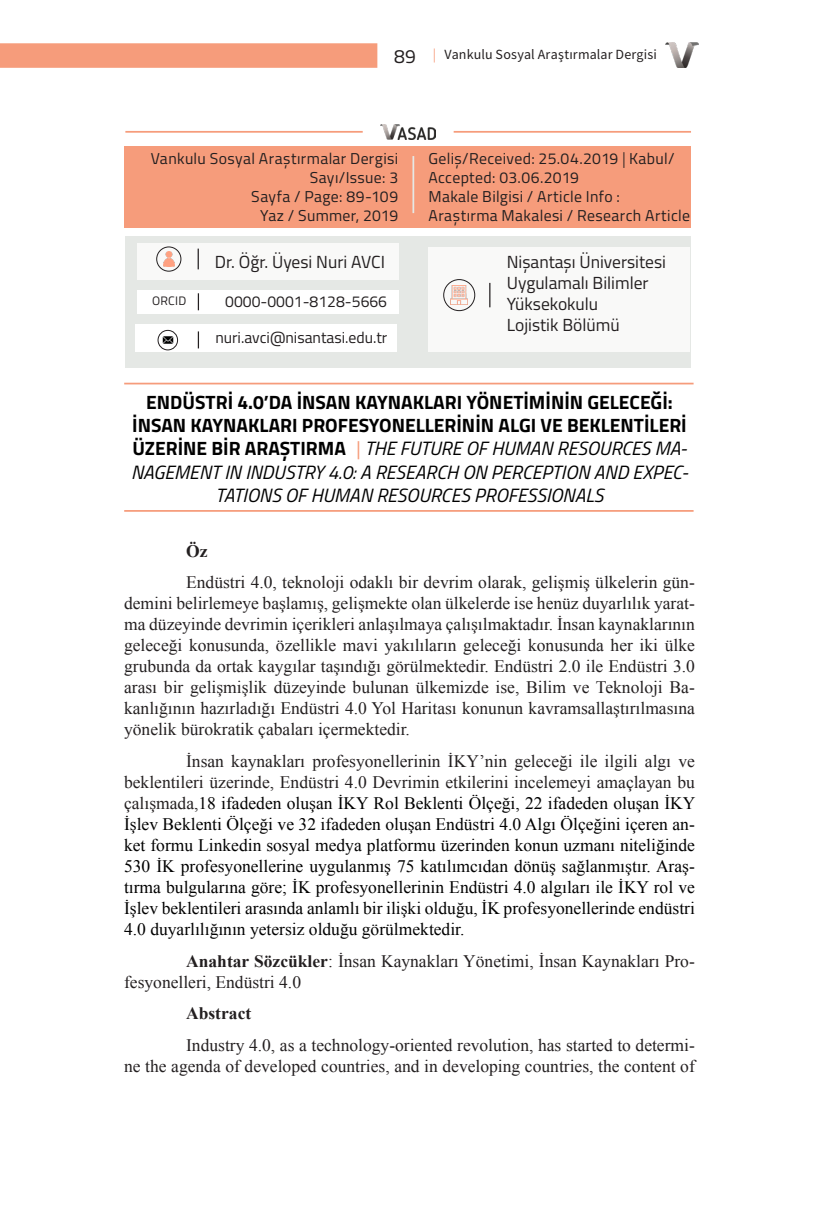
<style>
.page{position:relative;width:819px;height:1216px;background:#fff}
.page>*{position:absolute;margin:0;border:0;box-sizing:border-box;transform-origin:0 0}
.t1{font:700 19.25px/23.1px "Titillium Web";color:#000;text-align:center}
.t2{font:17.5px/21px "Times New Roman";color:#231f20;text-align:justify}
.t3{font:17.5px/21px "Times New Roman";color:#000;text-align:justify}
.t4{font:17.5px/21px "Titillium Web";color:#231f20}
.t5{font:700 17.5px "Times New Roman";color:#231f20}
.t6{font:15.75px/18.9px "Titillium Web";letter-spacing:.02em;color:#231f20;text-align:right}
.t7{font:15.75px "Titillium Web";color:#231f20}
.t8{font:14px "Source Sans Pro";letter-spacing:.01em;color:#231f20}
.t9{font:12.25px "Titillium Web";letter-spacing:.02em;color:#231f20}
.s1{font-family:"Titillium Web";font-size:19.25px}
.s2{color:#f69c7b}
.s3{font-family:"Source Sans Pro"}
.s4{font-weight:400;font-style:italic;color:#f69c7b}
.s5{font-weight:400;font-style:italic}
.s6{color:#231f20}
.s7{font-weight:700}
</style>
<div class="page">
<div style="left:0;top:43px;width:377px;height:25px;background:#f69c7b"></div>
<img style="left:665px;top:43px;width:33px;height:25px">
<hr style="left:124px;top:510px;width:569px;height:2px;background:#f69c7b">
<hr style="left:124px;top:383px;width:569px;height:1px;background:#f69c7b">
<div style="left:125px;top:236px;width:566px;height:132px;background:#e5e8e5"></div>
<hr style="left:453px;top:131px;width:238px;height:2px;background:#f69c7b">
<hr style="left:125px;top:131px;width:238px;height:2px;background:#f69c7b">
<div style="left:124px;top:146px;width:567px;height:81px;background:#f69c7b"></div>
<div style="left:137px;top:243px;width:261px;height:36px;background:#f9f9f8"></div>
<div style="left:428px;top:247px;width:261px;height:104px;background:#f9f9f8"></div>
<div style="left:137px;top:290px;width:261px;height:23px;background:#fff"></div>
<div style="left:136px;top:324px;width:261px;height:28px;background:#fff"></div>
<hr style="left:197px;top:248px;width:2px;height:21px;background:#231f20">
<svg style="left:489px;top:283px;width:1px;height:24px"></svg>
<svg style="left:198px;top:293px;width:1px;height:17px"></svg>
<svg style="left:198px;top:331px;width:1px;height:17px"></svg>
<img style="left:380px;top:124px;width:56px;height:16px">
<img style="left:163px;top:251px;width:11px;height:15px">
<div style="left:156px;top:247px;width:25px;height:24px;border:1px solid #231f20;border-radius:50%"></div>
<div style="left:443px;top:279px;width:32px;height:32px;border:1px solid #231f20;border-radius:50%"></div>
<div style="left:158px;top:330px;width:20px;height:20px;border:1px solid #231f20;border-radius:50%"></div>
<img style="left:451px;top:286px;width:16px;height:18px">
<hr style="left:412px;top:156px;width:2px;height:57px;background:#e5e8e5">
<svg style="left:162px;top:336px;width:11px;height:8px"></svg>
<p class="t8" style="left:394px;top:45px;width:264px"><span class="s1">89</span> <span class="s2">|</span> Vankulu Sosyal Araştırmalar Dergisi</p>
<p class="t6" style="left:151px;top:148px;width:249px">Vankulu Sosyal Araştırmalar Dergisi<br>Sayı/Issue: 3<br>Sayfa / Page: 89-109<br>Yaz / Summer, 2019</p>
<p class="t6" style="left:428px;top:148px;width:263px;text-align:left">Geliş/Received: 25.04.2019 <span class="s3">|</span> Kabul/<br>Accepted: 03.06.2019<br>Makale Bilgisi / Article Info :<br>Araştırma Makalesi / Research Article</p>
<p class="t4" style="left:215px;top:251px;width:172px">Dr. Öğr. Üyesi Nuri AVCI</p>
<p class="t7" style="left:225px;top:290px;width:163px">0000-0001-8128-5666</p>
<p class="t7" style="left:215px;top:326px;width:173px">nuri.avci@nisantasi.edu.tr</p>
<p class="t4" style="left:506px;top:251px;width:161px">Nişantaşı Üniversitesi<br>Uygulamalı Bilimler<br>Yüksekokulu<br>Lojistik Bölümü</p>
<p class="t9" style="left:152px;top:292px;width:36px">ORCID</p>
<p class="t1" style="left:131px;top:390px;width:559px">ENDÜSTRİ 4.0’DA İNSAN KAYNAKLARI YÖNETİMİNİN GELECEĞİ:<br>İNSAN KAYNAKLARI PROFESYONELLERİNİN ALGI VE BEKLENTİLERİ ÜZERİNE BİR ARAŞTIRMA <span class="s4">|</span> <span class="s5">THE FUTURE OF HUMAN RESOURCES MA-NAGEMENT IN INDUSTRY 4.0: A RESEARCH ON PERCEPTION AND EXPEC-TATIONS OF HUMAN RESOURCES PROFESSIONALS</span></p>
<p class="t5" style="left:186px;top:539px;width:23px">Öz</p>
<p class="t2" style="left:124px;top:571px;width:572px;text-indent:62px">Endüstri 4.0, teknoloji odaklı bir devrim olarak, gelişmiş ülkelerin gün&shy;demini belirlemeye başlamış, gelişmekte olan ülkelerde ise henüz duyarlılık yarat&shy;ma düzeyinde devrimin içerikleri anlaşılmaya çalışılmaktadır. İnsan kaynaklarının geleceği konusunda, özellikle mavi yakılıların geleceği konusunda her iki ülke grubunda da ortak kaygılar taşındığı görülmektedir. Endüstri 2.0 ile Endüstri 3.0 arası bir gelişmişlik düzeyinde bulunan ülkemizde ise, Bilim ve Teknoloji Ba&shy;kanlığının hazırladığı Endüstri 4.0 Yol Haritası konunun kavramsallaştırılmasına yönelik bürokratik çabaları içermektedir.</p>
<p class="t3" style="left:124px;top:750px;width:573px;text-indent:62px"><span class="s6">İnsan kaynakları profesyonellerinin İKY’nin geleceği ile ilgili algı ve beklentileri üzerinde, Endüstri 4.0 Devrimin etkilerini incelemeyi amaçlayan bu çalışmada,</span>18 ifadeden oluşan İKY Rol Beklenti Ölçeği, 22 ifadeden oluşan İKY İşlev Beklenti Ölçeği ve 32 ifadeden oluşan Endüstri 4.0 Algı Ölçeğini içeren an&shy;ket formu Linkedin sosyal medya platformu üzerinden konun uzmanı niteliğinde 530 İK profesyonellerine uygulanmış 75 katılımcıdan dönüş sağlanmıştır. Araş&shy;tırma bulgularına göre; İK profesyonellerinin Endüstri 4.0 algıları ile İKY rol ve İşlev beklentileri arasında anlamlı bir ilişki olduğu, İK profesyonellerinde endüstri 4.0 duyarlılığının yetersiz olduğu görülmektedir.</p>
<p class="t2" style="left:124px;top:949px;width:572px;text-indent:62px"><span class="s7">Anahtar Sözcükler</span>: İnsan Kaynakları Yönetimi, İnsan Kaynakları Pro&shy;fesyonelleri, Endüstri 4.0</p>
<p class="t5" style="left:186px;top:1001px;width:67px">Abstract</p>
<p class="t2" style="left:124px;top:1033px;width:572px;text-align:right">Industry 4.0, as a technology-oriented revolution, has started to determi-<br>ne the agenda of developed countries, and in developing countries, the content of</p>
</div>
